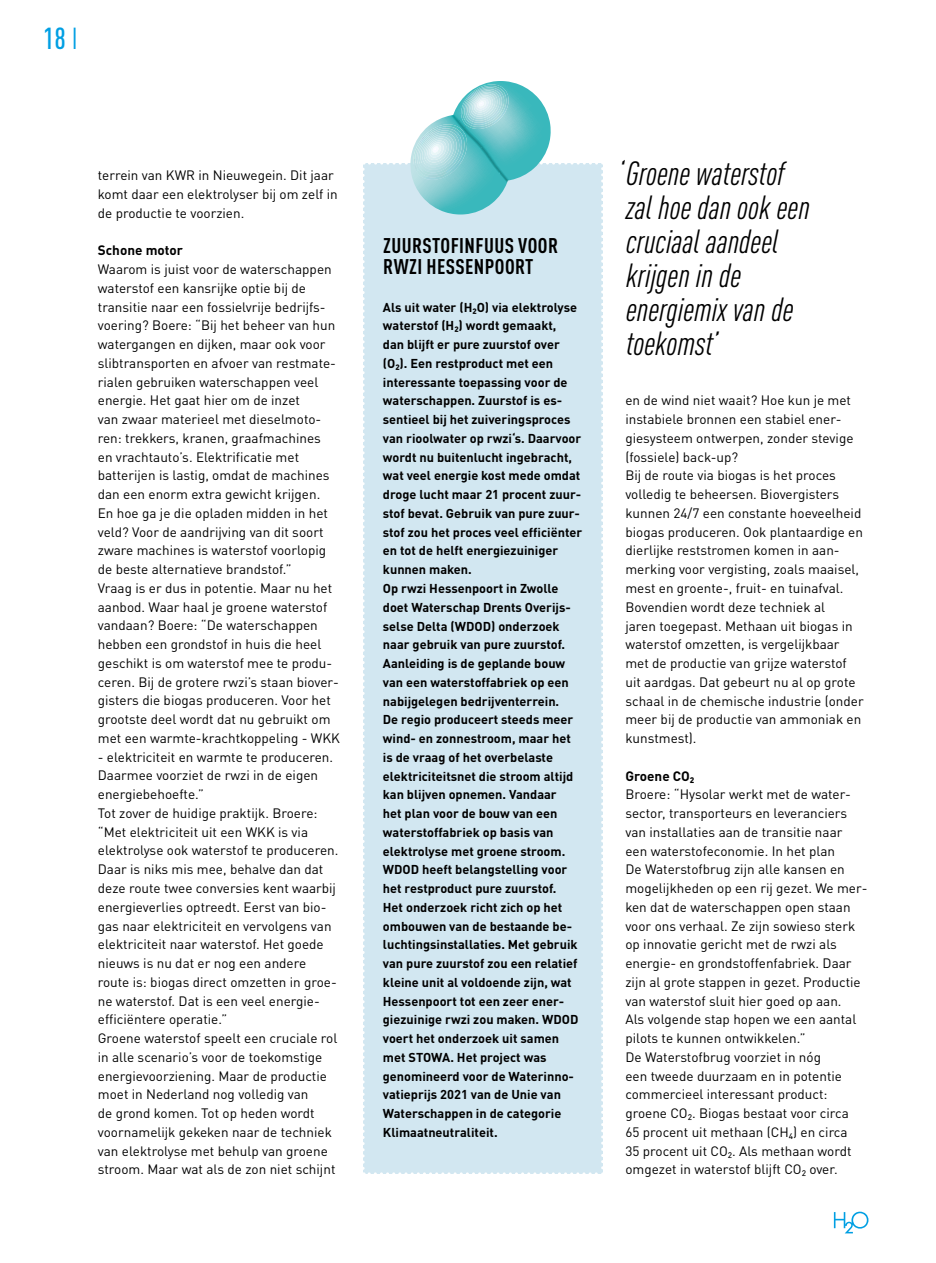
<style>
.page{position:relative;width:936px;height:1263px;background:#fff}
.page>*{position:absolute;margin:0;border:0;box-sizing:border-box;transform-origin:0 0}
.t1{font:italic condensed 33px/33.9px "DIN Pro";color:#000}
.t2{font:500 condensed 30px "DIN Pro";color:#009fe3}
.t3{font:700 condensed 21px/21px "DIN Pro";letter-spacing:.02em;color:#000}
.t4{font:13.5px/18.8px "DIN Pro";color:#000}
.t5{font:700 13.5px "DIN Pro";color:#000}
.t6{font:700 12.75px/18.8px "DIN Pro";color:#000}
.s1{font-weight:400}
</style>
<div class="page">
<svg style="left:833px;top:1212px;width:35px;height:21px"></svg>
<svg style="left:363px;top:81px;width:240px;height:1093px;background:#cfe6ef"></svg>
<h2 class="t2" style="left:43px;top:16px;width:36px">18 <span class="s1">I</span></h2>
<p class="t4" style="left:98px;top:165px;width:241px">terrein van KWR in Nieuwegein. Dit jaar komt daar een elektrolyser bij om zelf in de productie te voorzien.</p>
<p class="t5" style="left:98px;top:239px;width:87px">Schone motor</p>
<p class="t4" style="left:98px;top:259px;width:243px">Waarom is juist voor de waterschappen waterstof een kansrijke optie bij de transitie naar een fossielvrije bedrijfs&shy;voering? Boere: “Bij het beheer van hun watergangen en dijken, maar ook voor slibtransporten en afvoer van restmate&shy;rialen gebruiken waterschappen veel energie. Het gaat hier om de inzet<br>van zwaar materieel met dieselmoto&shy;ren: trekkers, kranen, graafmachines<br>en vrachtauto’s. Elektrificatie met batterijen is lastig, omdat de machines dan een enorm extra gewicht krijgen.<br>En hoe ga je die opladen midden in het veld? Voor de aandrijving van dit soort zware machines is waterstof voorlopig de beste alternatieve brandstof.”<br>Vraag is er dus in potentie. Maar nu het aanbod. Waar haal je groene waterstof vandaan? Boere: “De waterschappen hebben een grondstof in huis die heel geschikt is om waterstof mee te produ&shy;ceren. Bij de grotere rwzi’s staan biover&shy;gisters die biogas produceren. Voor het grootste deel wordt dat nu gebruikt om met een warmte-krachtkoppeling - WKK</p>
<p class="t4" style="left:98px;top:746px;width:242px">- elektriciteit en warmte te produceren.<br>Daarmee voorziet de rwzi in de eigen energiebehoefte.”<br>Tot zover de huidige praktijk. Broere: “Met elektriciteit uit een WKK is via elektrolyse ook waterstof te produceren.<br>Daar is niks mis mee, behalve dan dat deze route twee conversies kent waarbij energieverlies optreedt. Eerst van bio&shy;gas naar elektriciteit en vervolgens van elektriciteit naar waterstof. Het goede nieuws is nu dat er nog een andere route is: biogas direct omzetten in groe&shy;ne waterstof. Dat is een veel energie&shy;efficiëntere operatie.”<br>Groene waterstof speelt een cruciale rol in alle scenario’s voor de toekomstige energievoorziening. Maar de productie moet in Nederland nog volledig van<br>de grond komen. Tot op heden wordt voornamelijk gekeken naar de techniek van elektrolyse met behulp van groene stroom. Maar wat als de zon niet schijnt</p>
<h3 class="t3" style="left:383px;top:233px;width:176px">ZUURSTOFINFUUS VOOR<br>RWZI HESSENPOORT</h3>
<p class="t6" style="left:383px;top:296px;width:201px">Als uit water (H₂O) via elektrolyse waterstof (H₂) wordt gemaakt,<br>dan blijft er pure zuurstof over (O₂). Een restproduct met een interessante toepassing voor de waterschappen. Zuurstof is es&shy;sentieel bij het zuiveringsproces van rioolwater op rwzi‘s. Daarvoor wordt nu buitenlucht ingebracht, wat veel energie kost mede omdat droge lucht maar 21 procent zuur&shy;stof bevat. Gebruik van pure zuur&shy;stof zou het proces veel efficiënter en tot de helft energiezuiniger kunnen maken.<br>Op rwzi Hessenpoort in Zwolle doet Waterschap Drents Overijs&shy;selse Delta (WDOD) onderzoek naar gebruik van pure zuurstof.<br>Aanleiding is de geplande bouw van een waterstoffabriek op een nabijgelegen bedrijventerrein.<br>De regio produceert steeds meer wind- en zonnestroom, maar het is de vraag of het overbelaste elektriciteitsnet die stroom altijd kan blijven opnemen. Vandaar<br>het plan voor de bouw van een waterstoffabriek op basis van elektrolyse met groene stroom.<br>WDOD heeft belangstelling voor het restproduct pure zuurstof.<br>Het onderzoek richt zich op het ombouwen van de bestaande be&shy;luchtingsinstallaties. Met gebruik van pure zuurstof zou een relatief kleine unit al voldoende zijn, wat<br>Hessenpoort tot een zeer ener&shy;giezuinige rwzi zou maken. WDOD voert het onderzoek uit samen met STOWA. Het project was genomineerd voor de Waterinno&shy;vatieprijs 2021 van de Unie van<br>Waterschappen in de categorie<br>Klimaatneutraliteit.</p>
<h1 class="t1" style="left:617px;top:154px;width:194px">‘Groene waterstof zal hoe dan ook een cruciaal aandeel krijgen in de energiemix van de toekomst’</h1>
<p class="t4" style="left:625px;top:390px;width:240px">en de wind niet waait? Hoe kun je met instabiele bronnen een stabiel ener&shy;giesysteem ontwerpen, zonder stevige (fossiele) back-up?<br>Bij de route via biogas is het proces volledig te beheersen. Biovergisters kunnen 24/7 een constante hoeveelheid biogas produceren. Ook plantaardige en dierlijke reststromen komen in aan&shy;merking voor vergisting, zoals maaisel, mest en groente-, fruit- en tuinafval.<br>Bovendien wordt deze techniek al<br>jaren toegepast. Methaan uit biogas in waterstof omzetten, is vergelijkbaar met de productie van grijze waterstof uit aardgas. Dat gebeurt nu al op grote schaal in de chemische industrie (onder meer bij de productie van ammoniak en kunstmest).</p>
<p class="t5" style="left:625px;top:764px;width:70px">Groene CO₂</p>
<p class="t4" style="left:625px;top:784px;width:243px">Broere: “Hysolar werkt met de water&shy;sector, transporteurs en leveranciers van installaties aan de transitie naar een waterstofeconomie. In het plan<br>De Waterstofbrug zijn alle kansen en mogelijkheden op een rij gezet. We mer&shy;ken dat de waterschappen open staan voor ons verhaal. Ze zijn sowieso sterk op innovatie gericht met de rwzi als energie- en grondstoffenfabriek. Daar zijn al grote stappen in gezet. Productie van waterstof sluit hier goed op aan.<br>Als volgende stap hopen we een aantal pilots te kunnen ontwikkelen.”<br>De Waterstofbrug voorziet in nóg<br>een tweede duurzaam en in potentie commercieel interessant product: groene CO₂. Biogas bestaat voor circa<br>65 procent uit methaan (CH₄) en circa<br>35 procent uit CO₂. Als methaan wordt omgezet in waterstof blijft CO₂ over.</p>
</div>
